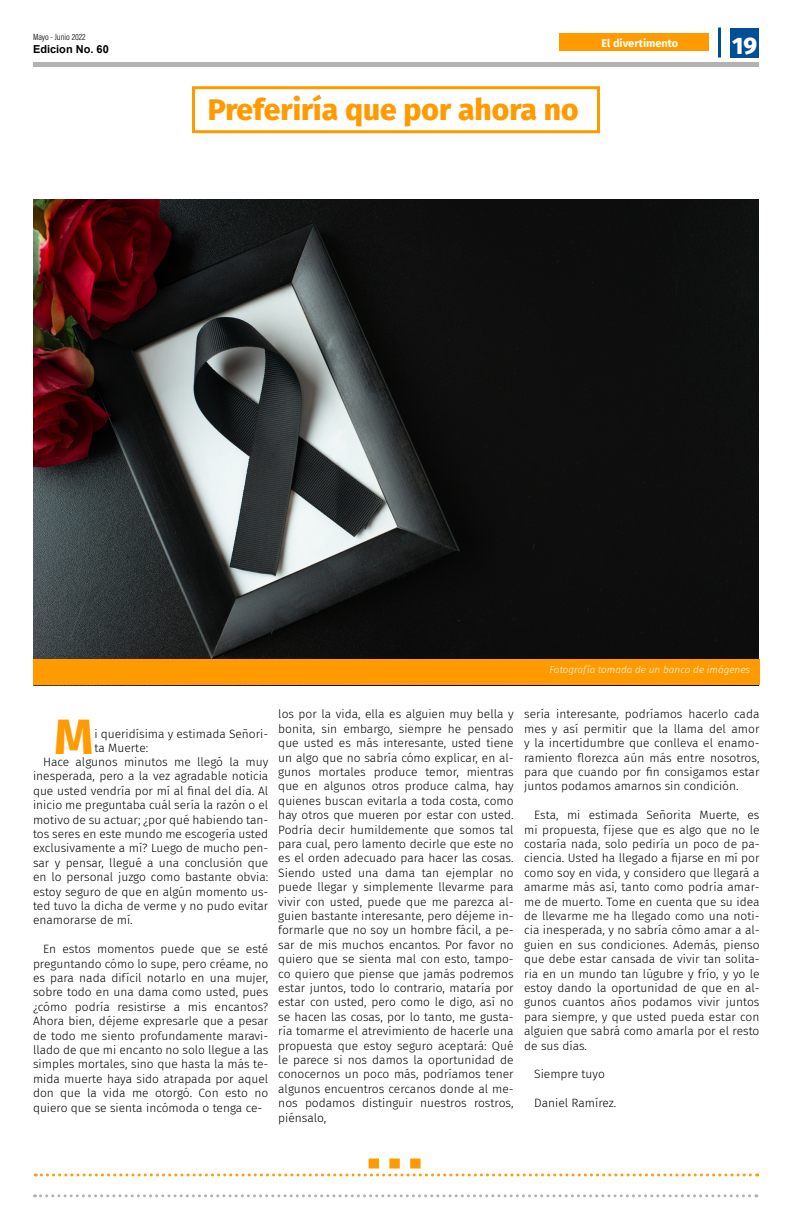
<style>
.page{position:relative;width:792px;height:1224px;background:#fff}
.page>*{position:absolute;margin:0;border:0;box-sizing:border-box;transform-origin:0 0}
.t1{font:700 50px "Fira Sans";color:#ff9b00}
.t2{font:800 30px "Fira Sans";color:#ff9b00}
.t3{font:800 24px "Fira Sans";color:#fff}
.t4{font:300 12px/14.4px "Fira Sans";color:#000;text-align:justify}
.t5{font:700 11px "Fira Sans";color:#fff}
.t6{font:700 11px "Arial";color:#000}
.t7{font:italic 300 10px "Fira Sans";color:#fff}
.t8{font:9px "Acumin Variable Concept";letter-spacing:-.115em;color:#000}
</style>
<div class="page">
<div style="left:33px;top:62px;width:726px;height:5px;background:#b2b2b2"></div>
<div style="left:730px;top:28px;width:29px;height:30px;background:#004e95"></div>
<svg style="left:41px;top:1194px;width:716px;height:3px"></svg>
<hr style="left:718px;top:28px;width:3px;height:30px;background:#004e95">
<img style="left:33px;top:199px;width:726px;height:460px">
<svg style="left:35px;top:1174px;width:723px;height:2px"></svg>
<svg style="left:369px;top:1158px;width:52px;height:10px"></svg>
<div style="left:192px;top:86px;width:408px;height:47px;border:3px solid #ff9b00"></div>
<div style="left:33px;top:659px;width:727px;height:26px;background:#ff9b00"></div>
<div style="left:559px;top:33px;width:150px;height:18px;background:#ff9b00"></div>
<p class="t8" style="left:33px;top:30px;width:55px">Mayo - Junio 2022</p>
<p class="t3" style="left:732px;top:24px;width:27px">19</p>
<p class="t5" style="left:601px;top:34px;width:78px">El divertimento</p>
<p class="t6" style="left:33px;top:41px;width:77px">Edicion No. 60</p>
<p class="t2" style="left:208px;top:84px;width:372px">Preferiría que por ahora no</p>
<p class="t7" style="left:550px;top:663px;width:202px">Fotografía tomada de un banco de imágenes</p>
<p class="t1" style="left:54px;top:694px;width:41px">M</p>
<p class="t4" style="left:94px;top:726px;width:175px">i queridísima y estimada Señori&shy;ta Muerte:</p>
<p class="t4" style="left:33px;top:755px;width:237px;text-indent:10px">Hace algunos minutos me llegó la muy inesperada, pero a la vez agradable noticia que usted vendría por mí al final del día. Al inicio me preguntaba cuál sería la razón o el motivo de su actuar; ¿por qué habiendo tan&shy;tos seres en este mundo me escogería usted exclusivamente a mí? Luego de mucho pen&shy;sar y pensar, llegué a una conclusión que en lo personal juzgo como bastante obvia: estoy seguro de que en algún momento us&shy;ted tuvo la dicha de verme y no pudo evitar enamorarse de mí.</p>
<p class="t4" style="left:33px;top:942px;width:237px;text-indent:10px">En estos momentos puede que se esté preguntando cómo lo supe, pero créame, no es para nada difícil notarlo en una mujer, sobre todo en una dama como usted, pues ¿cómo podría resistirse a mis encantos?<br>Ahora bien, déjeme expresarle que a pesar de todo me siento profundamente maravi&shy;llado de que mi encanto no solo llegue a las simples mortales, sino que hasta la más te&shy;mida muerte haya sido atrapada por aquel don que la vida me otorgó. Con esto no quiero que se sienta incómoda o tenga ce-</p>
<p class="t4" style="left:278px;top:707px;width:237px">los por la vida, ella es alguien muy bella y bonita, sin embargo, siempre he pensado que usted es más interesante, usted tiene un algo que no sabría cómo explicar, en al&shy;gunos mortales produce temor, mientras que en algunos otros produce calma, hay quienes buscan evitarla a toda costa, como hay otros que mueren por estar con usted.<br>Podría decir humildemente que somos tal para cual, pero lamento decirle que este no es el orden adecuado para hacer las cosas.<br>Siendo usted una dama tan ejemplar no puede llegar y simplemente llevarme para vivir con usted, puede que me parezca al&shy;guien bastante interesante, pero déjeme in&shy;formarle que no soy un hombre fácil, a pe&shy;sar de mis muchos encantos. Por favor no quiero que se sienta mal con esto, tampo&shy;co quiero que piense que jamás podremos estar juntos, todo lo contrario, mataría por estar con usted, pero como le digo, así no se hacen las cosas, por lo tanto, me gusta&shy;ría tomarme el atrevimiento de hacerle una propuesta que estoy seguro aceptará: Qué le parece si nos damos la oportunidad de conocernos un poco más, podríamos tener algunos encuentros cercanos donde al me&shy;nos podamos distinguir nuestros rostros, piénsalo,</p>
<p class="t4" style="left:524px;top:707px;width:237px">sería interesante, podríamos hacerlo cada mes y así permitir que la llama del amor y la incertidumbre que conlleva el enamo&shy;ramiento florezca aún más entre nosotros, para que cuando por fin consigamos estar juntos podamos amarnos sin condición.</p>
<p class="t4" style="left:524px;top:808px;width:237px;text-indent:10px">Esta, mi estimada Señorita Muerte, es mi propuesta, fíjese que es algo que no le costaría nada, solo pediría un poco de pa&shy;ciencia. Usted ha llegado a fijarse en mí por como soy en vida, y considero que llegará a amarme más así, tanto como podría amar&shy;me de muerto. Tome en cuenta que su idea de llevarme me ha llegado como una noti&shy;cia inesperada, y no sabría cómo amar a al&shy;guien en sus condiciones. Además, pienso que debe estar cansada de vivir tan solita&shy;ria en un mundo tan lúgubre y frío, y yo le estoy dando la oportunidad de que en al&shy;gunos cuantos años podamos vivir juntos para siempre, y que usted pueda estar con alguien que sabrá como amarla por el resto de sus días.</p>
<p class="t4" style="left:534px;top:1067px;width:72px">Siempre tuyo</p>
<p class="t4" style="left:534px;top:1096px;width:84px">Daniel Ramírez.</p>
</div>
